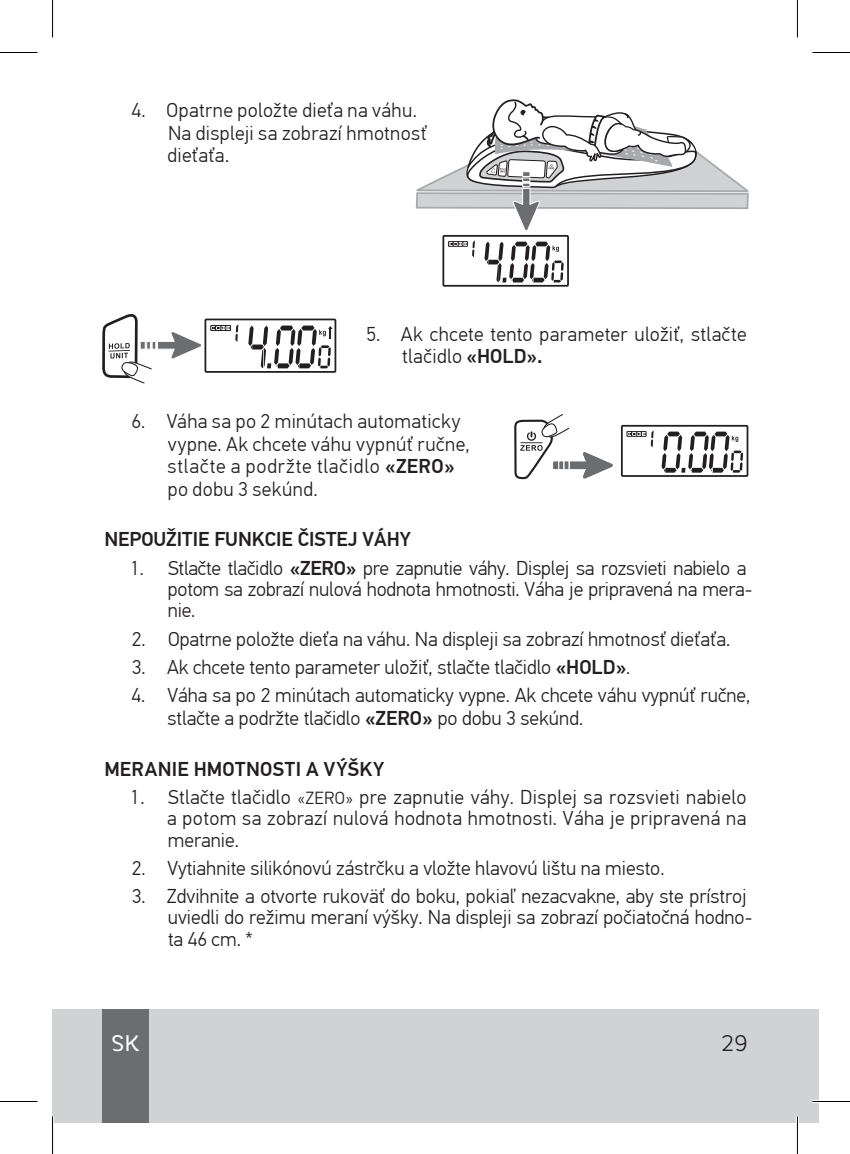
<style>
.page{position:relative;width:850px;height:1154px;background:#fff}
.page>*{position:absolute;margin:0;border:0;box-sizing:border-box;transform-origin:0 0}
.t1{font:22.5px "Core Rhino";color:#fff}
.t2{font:300 22.5px "Core Sans A35";color:#231f20}
.t3{font:300 20px/21.2px "PF Din Text Pro";color:#231f20}
.t4{font:300 20px/22.5px "PF Din Text Pro";letter-spacing:.02em;color:#231f20}
.t5{font:300 20px/22.5px "PF Din Text Pro";letter-spacing:.025em;color:#231f20}
.t6{font:500 20px "PF Din Text Pro";color:#231f20}
.t7{font:500 20px "PF Din Text Pro";letter-spacing:.02em;color:#231f20}
.s1{font-weight:500}
.s2{font-size:17.5px}
</style>
<div class="page">
<div style="left:52px;top:1009px;width:766px;height:114px;background:#d1d2d4"></div>
<div style="left:102px;top:1009px;width:46px;height:114px;background:#6c6d70"></div>
<div style="left:442px;top:235px;width:126px;height:52px;border:2px solid #231f20"></div>
<svg style="left:484px;top:242px;width:79px;height:40px"></svg>
<svg style="left:447px;top:241px;width:27px;height:16px"></svg>
<svg style="left:415px;top:99px;width:333px;height:132px"></svg>
<div style="left:204px;top:319px;width:132px;height:54px;border:2px solid #231f20"></div>
<svg style="left:210px;top:324px;width:28px;height:18px"></svg>
<svg style="left:248px;top:326px;width:84px;height:42px"></svg>
<svg style="left:102px;top:314px;width:100px;height:70px"></svg>
<div style="left:620px;top:425px;width:128px;height:52px;border:2px solid #231f20"></div>
<svg style="left:661px;top:432px;width:81px;height:41px"></svg>
<svg style="left:626px;top:431px;width:27px;height:16px"></svg>
<svg style="left:514px;top:414px;width:98px;height:65px"></svg>
<hr style="left:812px;top:1100px;width:37px;height:3px;background:#fff">
<hr style="left:51px;top:1116px;width:3px;height:38px;background:#fff">
<hr style="left:795px;top:1116px;width:3px;height:38px;background:#fff">
<hr style="left:0;top:52px;width:38px;height:1px;background:#000">
<hr style="left:812px;top:52px;width:37px;height:1px;background:#000">
<hr style="left:0;top:1101px;width:38px;height:1px;background:#000">
<hr style="left:812px;top:1101px;width:37px;height:1px;background:#000">
<hr style="left:52px;top:0;width:1px;height:38px;background:#000">
<hr style="left:52px;top:1116px;width:1px;height:38px;background:#000">
<hr style="left:796px;top:0;width:1px;height:38px;background:#000">
<hr style="left:796px;top:1116px;width:1px;height:38px;background:#000">
<p class="t4" style="left:167px;top:99px;width:261px;text-indent:-36px">4. Opatrne položte dieťa na váhu.<br>Na displeji sa zobrazí hmotnosť dieťaťa.</p>
<p class="t4" style="left:402px;top:323px;width:346px;text-indent:-35px">5. Ak chcete tento parameter uložiť, stlačte tlačidlo <span class="s1">«HOLD».</span></p>
<p class="t5" style="left:167px;top:410px;width:303px;text-indent:-36px">6. Váha sa po 2 minútach automaticky vypne. Ak chcete váhu vypnúť ručne, stlačte a podržte tlačidlo <span class="s1">«ZERO» </span>po dobu 3 sekúnd.</p>
<p class="t6" style="left:104px;top:528px;width:308px">NEPOUŽITIE FUNKCIE ČISTEJ VÁHY</p>
<p class="t3" style="left:168px;top:558px;width:585px;text-indent:-38px">1. Stlačte tlačidlo <span class="s1">«ZERO»</span> pre zapnutie váhy. Displej sa rozsvieti nabielo a potom sa zobrazí nulová hodnota hmotnosti. Váha je pripravená na mera&shy;nie.</p>
<p class="t3" style="left:132px;top:628px;width:599px">2. Opatrne položte dieťa na váhu. Na displeji sa zobrazí hmotnosť dieťaťa.</p>
<p class="t3" style="left:132px;top:657px;width:499px">3. Ak chcete tento parameter uložiť, stlačte tlačidlo <span class="s1">«HOLD»</span>.</p>
<p class="t3" style="left:167px;top:684px;width:584px;line-height:22.5px;text-indent:-36px">4. Váha sa po 2 minútach automaticky vypne. Ak chcete váhu vypnúť ručne, stlačte a podržte tlačidlo <span class="s1">«ZERO»</span> po dobu 3 sekúnd.</p>
<p class="t7" style="left:104px;top:757px;width:281px">MERANIE HMOTNOSTI A VÝŠKY</p>
<p class="t3" style="left:167px;top:787px;width:580px;text-align:justify;text-indent:-37px">1. Stlačte tlačidlo <span class="s2">«ZERO»</span> pre zapnutie váhy. Displej sa rozsvieti nabielo a potom sa zobrazí nulová hodnota hmotnosti. Váha je pripravená na meranie.</p>
<p class="t3" style="left:132px;top:858px;width:534px">2. Vytiahnite silikónovú zástrčku a vložte hlavovú lištu na miesto.</p>
<p class="t3" style="left:168px;top:886px;width:585px;text-indent:-36px">3. Zdvihnite a otvorte rukoväť do boku, pokiaľ nezacvakne, aby ste prístroj uviedli do režimu meraní výšky. Na displeji sa zobrazí počiatočná hodno&shy;ta 46 cm. *</p>
<p class="t1" style="left:111px;top:1029px;width:30px">SK</p>
<p class="t2" style="left:721px;top:1028px;width:28px">29</p>
</div>
